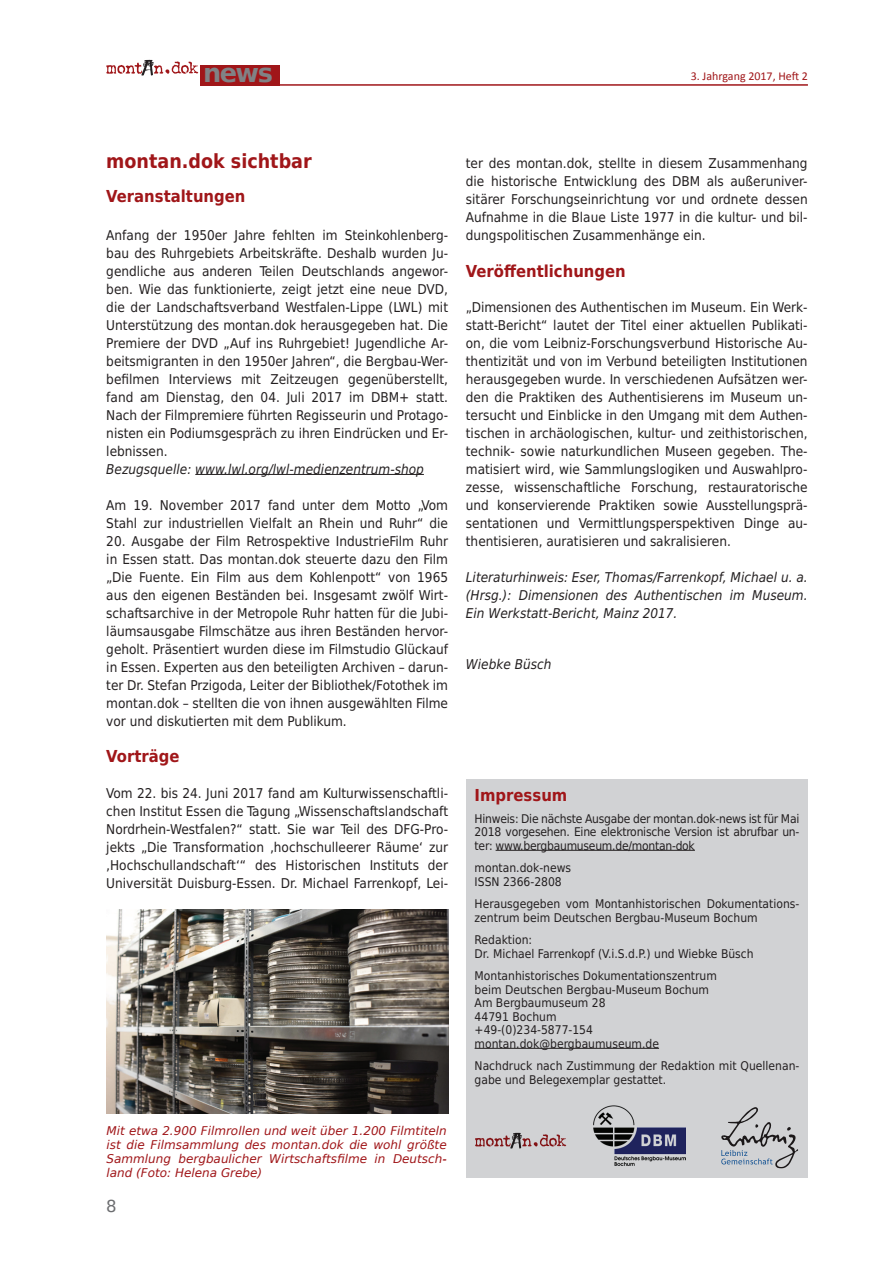
<style>
.page{position:relative;width:893px;height:1263px;background:#fff}
.page>*{position:absolute;margin:0;border:0;box-sizing:border-box;transform-origin:0 0}
.t1{font:700 25.65px "DejaVu Sans";color:#808285}
.t2{font:700 19.5px "DejaVu Sans Condensed";color:#a01619}
.t3{font:700 16.5px "DejaVu Sans Condensed";color:#a01619}
.t4{font:16.5px "DejaVu Sans";color:#6c6d70}
.t5{font:13.5px/18px "DejaVu Sans Condensed";color:#231f20;text-align:justify}
.t6{font:italic 13.5px/18px "DejaVu Sans Condensed";color:#231f20;text-align:justify}
.t7{font:12px/13.5px "DejaVu Sans Condensed";color:#231f20}
.t8{font:italic 12px/13.8px "DejaVu Sans";color:#a01619;text-align:justify}
.t9{font:12px "Calibri";color:#a01619}
</style>
<div class="page">
<img style="left:142px;top:59px;width:11px;height:17px">
<svg style="left:106px;top:61px;width:92px;height:13px"></svg>
<div style="left:201px;top:65px;width:79px;height:21px;background:#a01619"></div>
<hr style="left:275px;top:84px;width:533px;height:2px;background:#a01619">
<hr style="left:195px;top:474px;width:229px;height:1px;background:#231f20">
<div style="left:466px;top:779px;width:342px;height:399px;background:#d1d2d4"></div>
<hr style="left:496px;top:850px;width:199px;height:1px;background:#231f20">
<hr style="left:475px;top:1048px;width:184px;height:1px;background:#231f20">
<img style="left:593px;top:1105px;width:92px;height:60px">
<svg style="left:721px;top:1107px;width:77px;height:61px"></svg>
<svg style="left:475px;top:1145px;width:92px;height:2px"></svg>
<img style="left:510px;top:1132px;width:14px;height:16px">
<svg style="left:475px;top:1134px;width:91px;height:12px"></svg>
<img style="left:106px;top:910px;width:343px;height:203px">
<h1 class="t1" style="left:203px;top:52px;width:71px">news</h1>
<p class="t9" style="left:691px;top:68px;width:119px">3. Jahrgang 2017, Heft 2</p>
<h2 class="t2" style="left:106px;top:145px;width:207px">montan.dok sichtbar</h2>
<p class="t3" style="left:106px;top:182px;width:141px">Veranstaltungen</p>
<p class="t5" style="left:106px;top:225px;width:343px">Anfang der 1950er Jahre fehlten im Steinkohlenberg&shy;bau des Ruhrgebiets Arbeitskräfte. Deshalb wurden Ju&shy;gendliche aus anderen Teilen Deutschlands angewor&shy;ben. Wie das funktionierte, zeigt jetzt eine neue DVD, die der Landschaftsverband Westfalen-Lippe (LWL) mit Unterstützung des montan.dok herausgegeben hat. Die Premiere der DVD „Auf ins Ruhrgebiet! Jugendliche Ar&shy;beitsmigranten in den 1950er Jahren“, die Bergbau-Wer&shy;befilmen Interviews mit Zeitzeugen gegenüberstellt, fand am Dienstag, den 04. Juli 2017 im DBM+ statt.<br>Nach der Filmpremiere führten Regisseurin und Protago&shy;nisten ein Podiumsgespräch zu ihren Eindrücken und Er&shy;lebnissen.</p>
<p class="t6" style="left:106px;top:460px;width:319px">Bezugsquelle: www.lwl.org/lwl-medienzentrum-shop</p>
<p class="t5" style="left:106px;top:495px;width:343px">Am 19. November 2017 fand unter dem Motto „Vom<br>Stahl zur industriellen Vielfalt an Rhein und Ruhr“ die</p>
<p class="t5" style="left:106px;top:531px;width:343px">20. Ausgabe der Film Retrospektive IndustrieFilm Ruhr in Essen statt. Das montan.dok steuerte dazu den Film „Die Fuente. Ein Film aus dem Kohlenpott“ von 1965 aus den eigenen Beständen bei. Insgesamt zwölf Wirt&shy;schaftsarchive in der Metropole Ruhr hatten für die Jubi&shy;läumsausgabe Filmschätze aus ihren Beständen hervor&shy;geholt. Präsentiert wurden diese im Filmstudio Glückauf in Essen. Experten aus den beteiligten Archiven – darun&shy;ter Dr. Stefan Przigoda, Leiter der Bibliothek/Fotothek im montan.dok – stellten die von ihnen ausgewählten Filme vor und diskutierten mit dem Publikum.</p>
<p class="t3" style="left:106px;top:742px;width:75px">Vorträge</p>
<p class="t5" style="left:106px;top:783px;width:343px">Vom 22. bis 24. Juni 2017 fand am Kulturwissenschaftli&shy;chen Institut Essen die Tagung „Wissenschaftslandschaft Nordrhein-Westfalen?“ statt. Sie war Teil des DFG-Pro&shy;jekts „Die Transformation ‚hochschulleerer Räume‘ zur ‚Hochschullandschaft‘“ des Historischen Instituts der Universität Duisburg-Essen. Dr. Michael Farrenkopf, Lei-</p>
<p class="t8" style="left:107px;top:1124px;width:342px">Mit etwa 2.900 Filmrollen und weit über 1.200 Filmtiteln ist die Filmsammlung des montan.dok die wohl größte Sammlung bergbaulicher Wirtschaftsfilme in Deutsch&shy;land (Foto: Helena Grebe)</p>
<p class="t4" style="left:106px;top:1191px;width:12px">8</p>
<p class="t5" style="left:466px;top:153px;width:343px">ter des montan.dok, stellte in diesem Zusammenhang die historische Entwicklung des DBM als außeruniver&shy;sitärer Forschungseinrichtung vor und ordnete dessen Aufnahme in die Blaue Liste 1977 in die kultur- und bil&shy;dungspolitischen Zusammenhänge ein.</p>
<p class="t3" style="left:466px;top:257px;width:161px">Veröffentlichungen</p>
<p class="t5" style="left:466px;top:297px;width:343px">„Dimensionen des Authentischen im Museum. Ein Werk&shy;statt-Bericht“ lautet der Titel einer aktuellen Publikati&shy;on, die vom Leibniz-Forschungsverbund Historische Au&shy;thentizität und von im Verbund beteiligten Institutionen herausgegeben wurde. In verschiedenen Aufsätzen wer&shy;den die Praktiken des Authentisierens im Museum un&shy;tersucht und Einblicke in den Umgang mit dem Authen&shy;tischen in archäologischen, kultur- und zeithistorischen, technik- sowie naturkundlichen Museen gegeben. The&shy;matisiert wird, wie Sammlungslogiken und Auswahlpro&shy;zesse, wissenschaftliche Forschung, restauratorische und konservierende Praktiken sowie Ausstellungsprä&shy;sentationen und Vermittlungsperspektiven Dinge au&shy;thentisieren, auratisieren und sakralisieren.</p>
<p class="t6" style="left:466px;top:568px;width:343px">Literaturhinweis: Eser, Thomas/Farrenkopf, Michael u. a. (Hrsg.): Dimensionen des Authentischen im Museum.<br>Ein Werkstatt-Bericht, Mainz 2017.</p>
<p class="t6" style="left:466px;top:655px;width:87px">Wiebke Büsch</p>
<p class="t3" style="left:475px;top:781px;width:94px">Impressum</p>
<p class="t7" style="left:475px;top:811px;width:326px;text-align:justify">Hinweis: Die nächste Ausgabe der montan.dok-news ist für Mai 2018 vorgesehen. Eine elektronische Version ist abrufbar un&shy;ter: www.bergbaumuseum.de/montan-dok</p>
<p class="t7" style="left:475px;top:861px;width:98px">montan.dok-news<br>ISSN 2366-2808</p>
<p class="t7" style="left:475px;top:897px;width:326px">Herausgegeben vom Montanhistorischen Dokumentations&shy;zentrum beim Deutschen Bergbau-Museum Bochum</p>
<p class="t7" style="left:475px;top:933px;width:281px">Redaktion:<br>Dr. Michael Farrenkopf (V.i.S.d.P.) und Wiebke Büsch</p>
<p class="t7" style="left:475px;top:969px;width:244px">Montanhistorisches Dokumentationszentrum beim Deutschen Bergbau-Museum Bochum<br>Am Bergbaumuseum 28<br>44791 Bochum<br>+49-(0)234-5877-154 montan.dok@bergbaumuseum.de</p>
<p class="t7" style="left:475px;top:1059px;width:326px">Nachdruck nach Zustimmung der Redaktion mit Quellenan&shy;gabe und Belegexemplar gestattet.</p>
</div>
